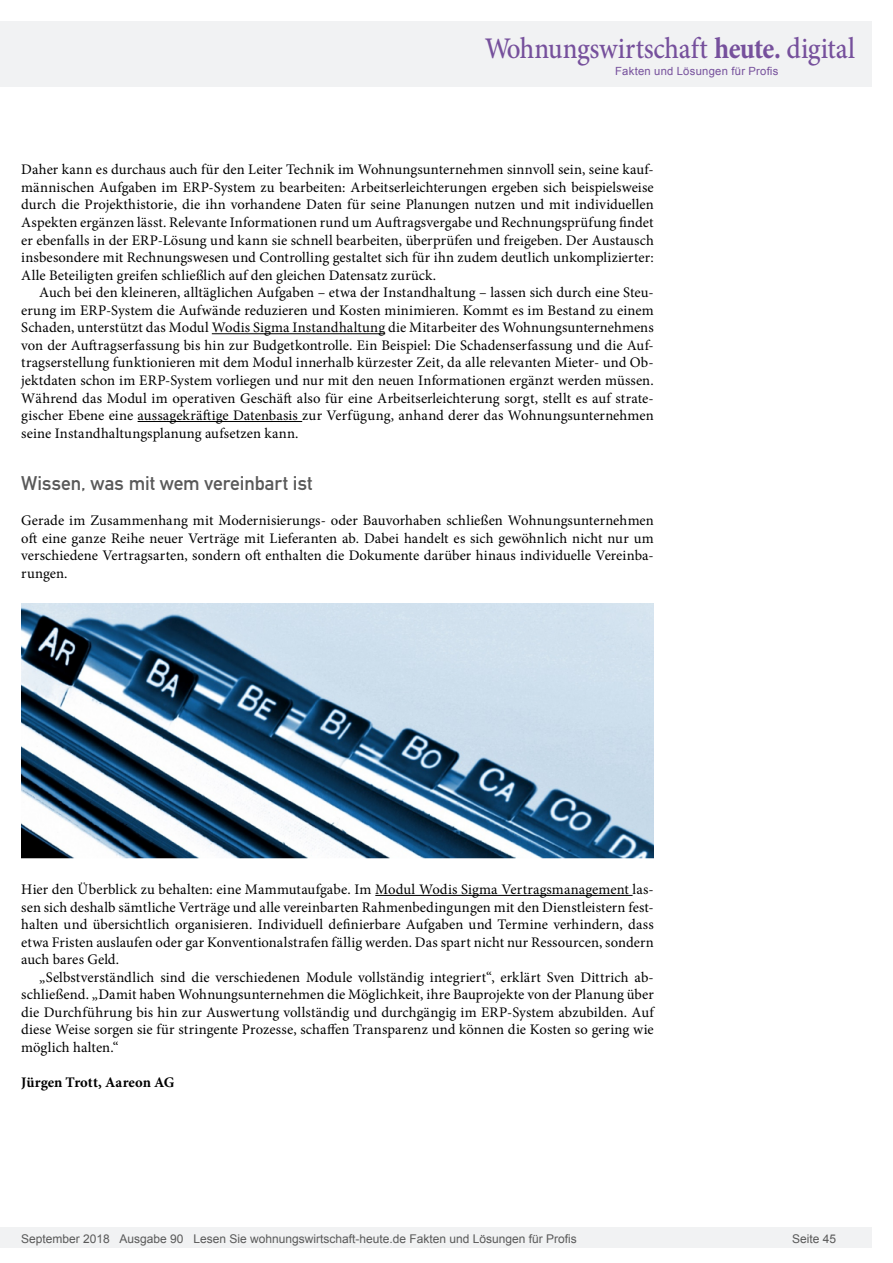
<style>
.page{position:relative;width:893px;height:1263px;background:#fff}
.page>*{position:absolute;margin:0;border:0;box-sizing:border-box;transform-origin:0 0}
.t1{font:500 30px "Minion Pro";letter-spacing:-.005em;color:#76509c;scale:.9 1}
.Überschrift_Grau{font:19.5px "DIN Mittelschrift";letter-spacing:-.005em;color:#595959}
.Fließtext_erste_Zeil{font:14.7px/17.5px "Minion Pro";letter-spacing:.005em;color:#000;text-align:justify}
.Fliesstext{font:14.7px/17.5px "Minion Pro";letter-spacing:.005em;color:#000;text-align:justify}
.AUTOR{font:700 14.7px "Minion Pro";color:#000}
.t2{font:12px "Arial";color:#595959}
.t3{font:11.25px "Arial";letter-spacing:.025em;color:#76509c}
.s1{font-weight:700}
</style>
<div class="page">
<div style="left:0;top:1227px;width:872px;height:20px;background:#f1f2f3"></div>
<div style="left:0;top:21px;width:872px;height:66px;background:#f1f2f3"></div>
<hr style="left:212px;top:333px;width:173px;height:1px;background:#000">
<hr style="left:138px;top:421px;width:164px;height:1px;background:#000">
<hr style="left:375px;top:895px;width:258px;height:1px;background:#000">
<img style="left:21px;top:603px;width:633px;height:256px">
<h1 class="t1" style="left:485px;top:28px;width:413px">Wohnungswirtschaft <span class="s1">heute.</span> digital</h1>
<p class="t3" style="left:615px;top:63px;width:165px">Fakten und Lösungen für Profis</p>
<p class="Fließtext_erste_Zeil" style="left:21px;top:161px;width:634px">Daher kann es durchaus auch für den Leiter Technik im Wohnungsunternehmen sinnvoll sein, seine kauf&shy;männischen Aufgaben im ERP-System zu bearbeiten: Arbeitserleichterungen ergeben sich beispielsweise durch die Projekthistorie, die ihn vorhandene Daten für seine Planungen nutzen und mit individuellen Aspekten ergänzen lässt. Relevante Informationen rund um Auftragsvergabe und Rechnungsprüfung findet er ebenfalls in der ERP-Lösung und kann sie schnell bearbeiten, überprüfen und freigeben. Der Austausch insbesondere mit Rechnungswesen und Controlling gestaltet sich für ihn zudem deutlich unkomplizierter:<br>Alle Beteiligten greifen schließlich auf den gleichen Datensatz zurück.</p>
<p class="Fliesstext" style="left:21px;top:284px;width:634px;text-indent:18px">Auch bei den kleineren, alltäglichen Aufgaben – etwa der Instandhaltung – lassen sich durch eine Steu&shy;erung im ERP-System die Aufwände reduzieren und Kosten minimieren. Kommt es im Bestand zu einem Schaden, unterstützt das Modul Wodis Sigma Instandhaltung die Mitarbeiter des Wohnungsunternehmens von der Auftragserfassung bis hin zur Budgetkontrolle. Ein Beispiel: Die Schadenserfassung und die Auf&shy;tragserstellung funktionieren mit dem Modul innerhalb kürzester Zeit, da alle relevanten Mieter- und Ob&shy;jektdaten schon im ERP-System vorliegen und nur mit den neuen Informationen ergänzt werden müssen.<br>Während das Modul im operativen Geschäft also für eine Arbeitserleichterung sorgt, stellt es auf strate&shy;gischer Ebene eine aussagekräftige Datenbasis zur Verfügung, anhand derer das Wohnungsunternehmen seine Instandhaltungsplanung aufsetzen kann.</p>
<p class="Überschrift_Grau" style="left:21px;top:472px;width:293px">Wissen, was mit wem vereinbart ist</p>
<p class="Fließtext_erste_Zeil" style="left:21px;top:512px;width:634px">Gerade im Zusammenhang mit Modernisierungs- oder Bauvorhaben schließen Wohnungsunternehmen oft eine ganze Reihe neuer Verträge mit Lieferanten ab. Dabei handelt es sich gewöhnlich nicht nur um verschiedene Vertragsarten, sondern oft enthalten die Dokumente darüber hinaus individuelle Vereinba&shy;rungen.</p>
<p class="Fließtext_erste_Zeil" style="left:21px;top:880px;width:634px">Hier den Überblick zu behalten: eine Mammutaufgabe. Im Modul Wodis Sigma Vertragsmanagement las&shy;sen sich deshalb sämtliche Verträge und alle vereinbarten Rahmenbedingungen mit den Dienstleistern fest&shy;halten und übersichtlich organisieren. Individuell definierbare Aufgaben und Termine verhindern, dass etwa Fristen auslaufen oder gar Konventionalstrafen fällig werden. Das spart nicht nur Ressourcen, sondern auch bares Geld.</p>
<p class="Fliesstext" style="left:21px;top:968px;width:634px;text-indent:18px">„Selbstverständlich sind die verschiedenen Module vollständig integriert“, erklärt Sven Dittrich ab&shy;schließend. „Damit haben Wohnungsunternehmen die Möglichkeit, ihre Bauprojekte von der Planung über die Durchführung bis hin zur Auswertung vollständig und durchgängig im ERP-System abzubilden. Auf diese Weise sorgen sie für stringente Prozesse, schaffen Transparenz und können die Kosten so gering wie möglich halten.“</p>
<p class="AUTOR" style="left:21px;top:1072px;width:155px">Jürgen Trott, Aareon AG</p>
<p class="t2" style="left:21px;top:1230px;width:557px">September 2018 Ausgabe 90 Lesen Sie wohnungswirtschaft-heute.de Fakten und Lösungen für Profis</p>
<p class="t2" style="left:792px;top:1231px;width:46px">Seite 45</p>
</div>
